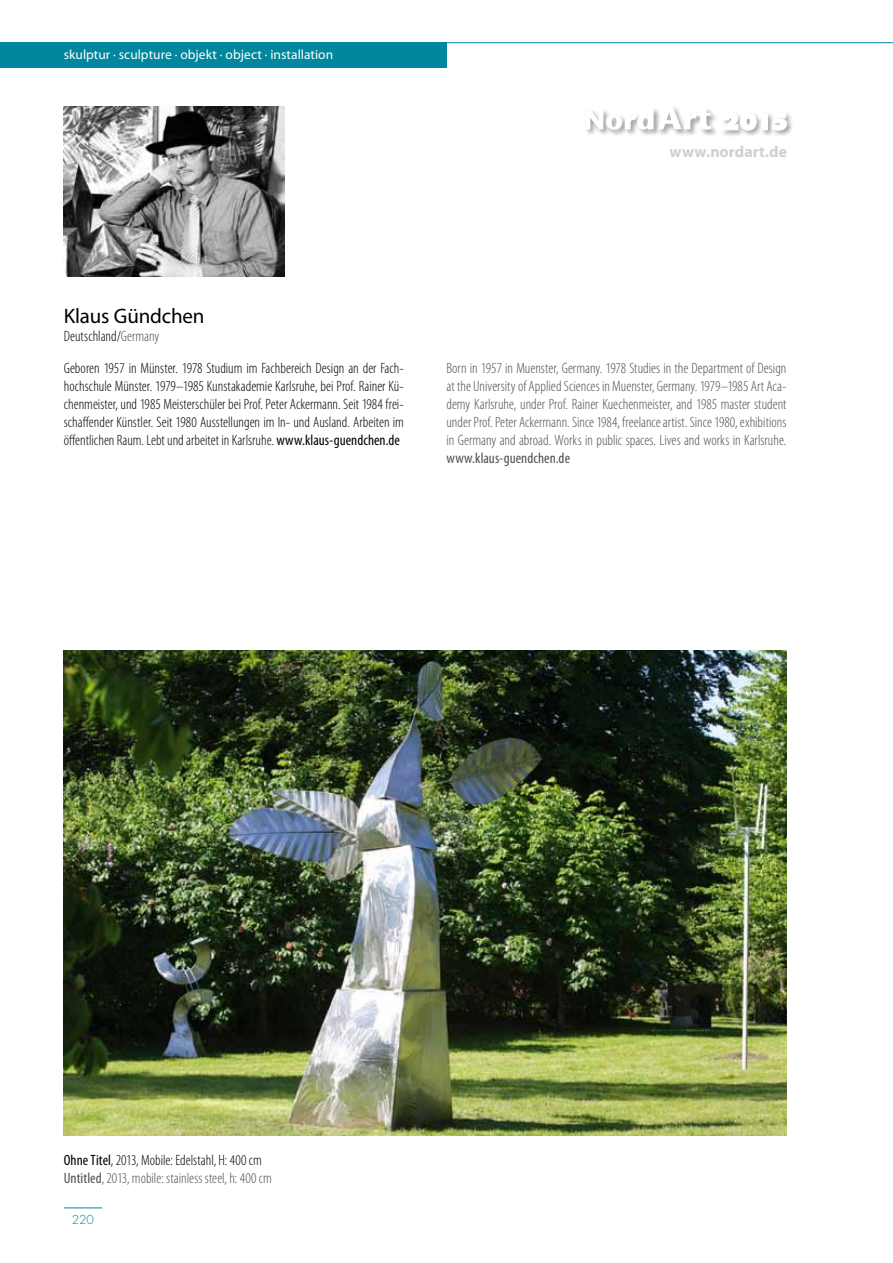
<style>
.page{position:relative;width:893px;height:1263px;background:#fff}
.page>*{position:absolute;margin:0;border:0;box-sizing:border-box;transform-origin:0 0}
.t1{font:21px "Myriad Pro";letter-spacing:-.005em;color:#000}
.t2{font:700 15.9px "Myriad Pro";letter-spacing:.005em;color:#d0cfcf}
.t3{font:300 condensed 15px/18px "Myriad Pro";color:#504f53}
.t4{font:300 condensed 15px/18px "Myriad Pro";color:#000}
.t5{font:condensed 15px "Myriad Pro";letter-spacing:.005em;color:#504f53}
.t6{font:13.5px "Myriad Pro";color:#fff}
.t7{font:300 12px "Futura Std";color:#00879e}
.s1{color:#504f53}
.s2{font-weight:400}
.s3{font-weight:400;color:#000}
.s4{color:#000}
</style>
<div class="page">
<div style="left:0;top:43px;width:446px;height:25px;background:#00879e"></div>
<hr style="left:446px;top:42px;width:447px;height:1px;background:#00879e">
<hr style="left:64px;top:1207px;width:38px;height:1px;background:#00879e">
<div style="left:720px;top:111px;width:74px;height:27px;background:#000;opacity:.75"></div>
<svg style="left:721px;top:113px;width:66px;height:17px"></svg>
<div style="left:584px;top:107px;width:77px;height:30px;background:#000;opacity:.75"></div>
<div style="left:656px;top:105px;width:62px;height:32px;background:#000;opacity:.75"></div>
<svg style="left:586px;top:106px;width:125px;height:24px"></svg>
<img style="left:64px;top:106px;width:221px;height:170px">
<img style="left:64px;top:651px;width:723px;height:485px">
<p class="t6" style="left:64px;top:46px;width:271px">skulptur · sculpture · objekt · object · installation</p>
<p class="t2" style="left:670px;top:142px;width:119px">www.nordart.de</p>
<h1 class="t1" style="left:64px;top:303px;width:142px">Klaus Gündchen</h1>
<p class="t4" style="left:64px;top:321px;width:342px;line-height:31.5px">Deutschland/<span class="s1">Germany<br></span>Geboren 1957 in Münster. 1978 Studium im Fachbereich Design an der Fach-</p>
<p class="t4" style="left:64px;top:377px;width:342px;text-align:justify">hochschule Münster. 1979–1985 Kunstakademie Karlsruhe, bei Prof. Rainer Kü&shy;chenmeister, und 1985 Meisterschüler bei Prof. Peter Ackermann. Seit 1984 frei&shy;schaffender Künstler. Seit 1980 Ausstellungen im In- und Ausland. Arbeiten im öffentlichen Raum. Lebt und arbeitet in Karlsruhe. <span class="s2">www.klaus-guendchen.de</span></p>
<p class="t3" style="left:446px;top:359px;width:342px;text-align:justify">Born in 1957 in Muenster, Germany. 1978 Studies in the Department of Design at the University of Applied Sciences in Muenster, Germany. 1979–1985 Art Aca&shy;demy Karlsruhe, under Prof. Rainer Kuechenmeister, and 1985 master student under Prof. Peter Ackermann. Since 1984, freelance artist. Since 1980, exhibitions in Germany and abroad. Works in public spaces. Lives and works in Karlsruhe.</p>
<p class="t5" style="left:446px;top:449px;width:125px">www.klaus-guendchen.de</p>
<p class="t3" style="left:64px;top:1151px;width:210px"><span class="s3">Ohne Titel</span><span class="s4">, 2013, Mobile: Edelstahl, H: 400 cm<br></span><span class="s2">Untitled</span>, 2013, mobile: stainless steel, h: 400 cm</p>
<p class="t7" style="left:72px;top:1212px;width:23px">220</p>
</div>
